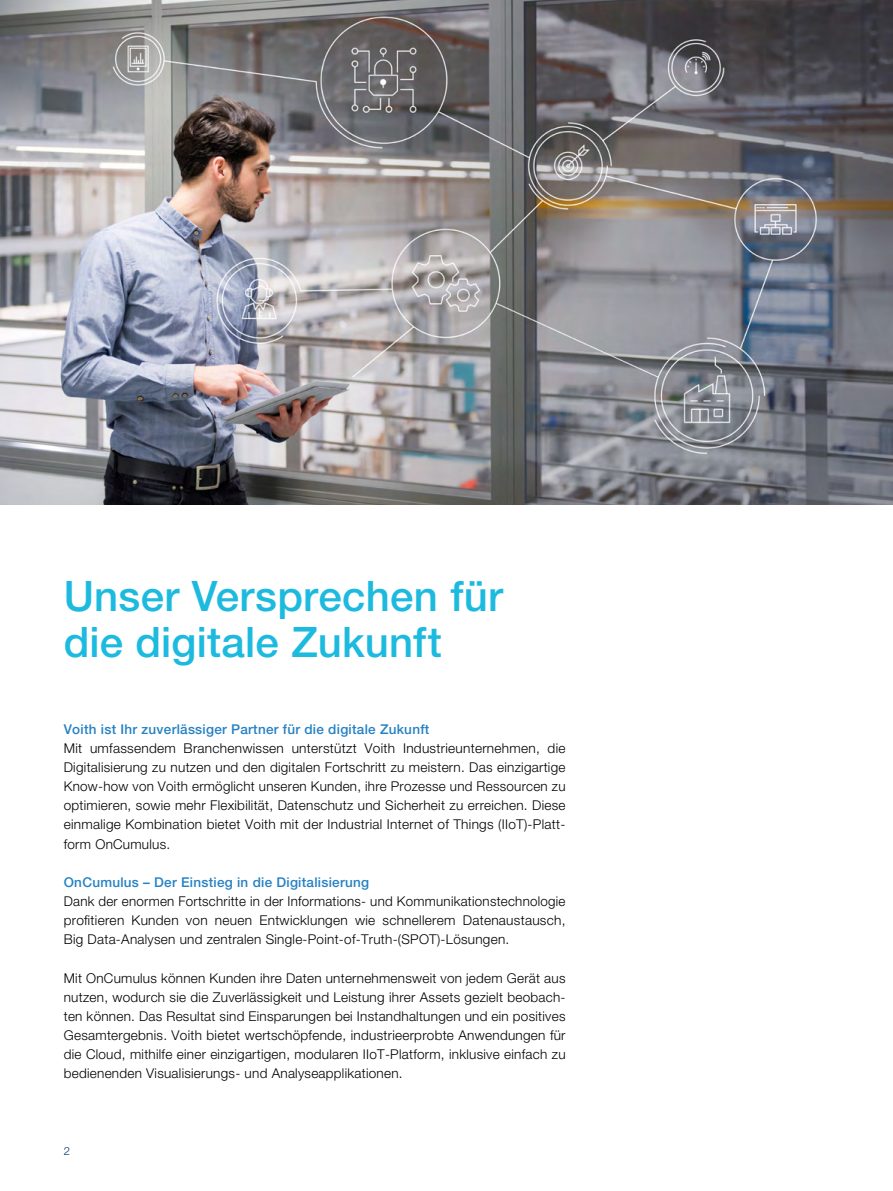
<style>
.page{position:relative;width:893px;height:1191px;background:#fff}
.page>*{position:absolute;margin:0;border:0;box-sizing:border-box;transform-origin:0 0}
.t1{font:500 42px/46.2px "Helvetica Neue LT Pro";letter-spacing:.005em;color:#1dbadf}
.t2{font:300 13.5px/19.2px "Helvetica Neue LT Pro";letter-spacing:.02em;color:#000;text-align:justify}
.t3{font:500 13.5px "Helvetica Neue LT Pro";letter-spacing:.02em;color:#2581c4}
.t4{font:300 11.25px "Helvetica Neue LT Pro";color:#003a76}
</style>
<div class="page">
<img style="left:0;top:0;width:893px;height:504px">
<h1 class="t1" style="left:64px;top:572px;width:441px">Unser Versprechen für die digitale Zukunft</h1>
<p class="t3" style="left:64px;top:721px;width:367px">Voith ist Ihr zuverlässiger Partner für die digitale Zukunft</p>
<p class="t2" style="left:64px;top:738px;width:503px">Mit umfassendem Branchenwissen unterstützt Voith Industrieunternehmen, die Digitalisierung zu nutzen und den digitalen Fortschritt zu meistern. Das einzigartige Know-how von Voith ermöglicht unseren Kunden, ihre Prozesse und Ressourcen zu optimieren, sowie mehr Flexibilität, Datenschutz und Sicherheit zu erreichen. Diese einmalige Kombination bietet Voith mit der Industrial Internet of Things (IIoT)-Platt&shy;form OnCumulus.</p>
<p class="t3" style="left:64px;top:874px;width:307px">OnCumulus – Der Einstieg in die Digitalisierung</p>
<p class="t2" style="left:64px;top:891px;width:503px">Dank der enormen Fortschritte in der Informations- und Kommunikationstechnologie profitieren Kunden von neuen Entwicklungen wie schnellerem Datenaustausch, Big Data-Analysen und zentralen Single-Point-of-Truth-(SPOT)-Lösungen.</p>
<p class="t2" style="left:64px;top:968px;width:503px">Mit OnCumulus können Kunden ihre Daten unternehmensweit von jedem Gerät aus nutzen, wodurch sie die Zuverlässigkeit und Leistung ihrer Assets gezielt beobach&shy;ten können. Das Resultat sind Einsparungen bei Instandhaltungen und ein positives Gesamtergebnis. Voith bietet wertschöpfende, industrieerprobte Anwendungen für die Cloud, mithilfe einer einzigartigen, modularen IIoT-Platform, inklusive einfach zu bedienenden Visualisierungs- und Analyseapplikationen.</p>
<p class="t4" style="left:64px;top:1144px;width:8px">2</p>
</div>
